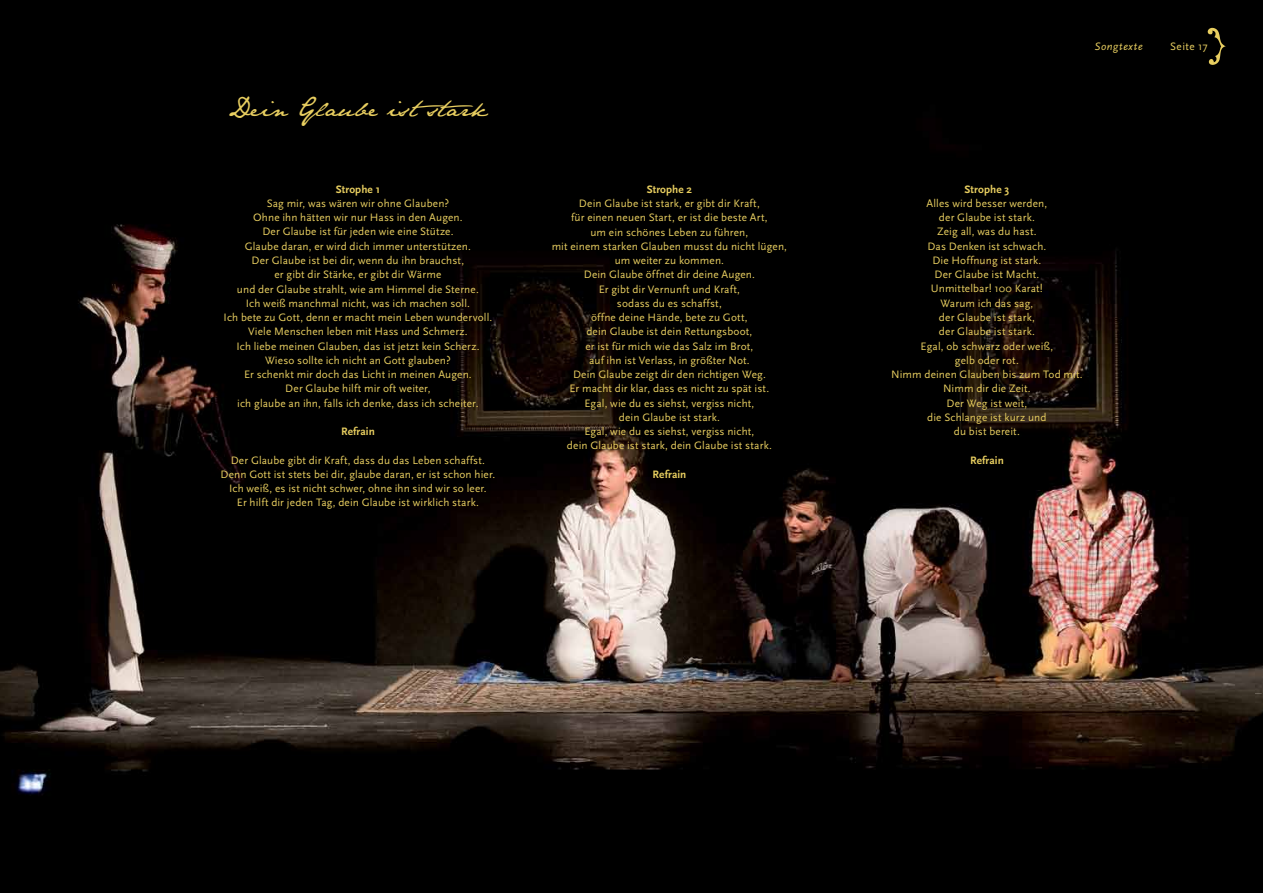
<style>
.page{position:relative;width:1263px;height:893px;background:#fff}
.page>*{position:absolute;margin:0;border:0;box-sizing:border-box;transform-origin:0 0}
.t1{font:22.5px "Jane Austen";letter-spacing:.045em;color:#e8ce60}
.t2{font:11.25px/14.2px "Scala Sans";letter-spacing:.01em;color:#e8ce60;text-align:center}
.t3{font:700 11.25px "Scala Sans";letter-spacing:.01em;color:#e8ce60}
.t4{font:italic 11.25px "Scala Sans";letter-spacing:.05em;color:#e8ce60}
</style>
<div class="page">
<img style="left:0;top:0;width:1263px;height:893px">
<svg style="left:1208px;top:28px;width:18px;height:37px"></svg>
<h1 class="t1" style="left:227px;top:95px;width:263px">Dein Glaube iststark</h1>
<p class="t3" style="left:336px;top:183px;width:46px">Strophe 1</p>
<p class="t2" style="left:223px;top:196px;width:270px">Sag mir, was wären wir ohne Glauben?<br>Ohne ihn hätten wir nur Hass in den Augen.<br>Der Glaube ist für jeden wie eine Stütze.<br>Glaube daran, er wird dich immer unterstützen.<br>Der Glaube ist bei dir, wenn du ihn brauchst,<br>er gibt dir Stärke, er gibt dir Wärme<br>und der Glaube strahlt, wie am Himmel die Sterne.<br>Ich weiß manchmal nicht, was ich machen soll.<br>Ich bete zu Gott, denn er macht mein Leben wundervoll.<br>Viele Menschen leben mit Hass und Schmerz.<br>Ich liebe meinen Glauben, das ist jetzt kein Scherz.<br>Wieso sollte ich nicht an Gott glauben?<br>Er schenkt mir doch das Licht in meinen Augen.<br>Der Glaube hilft mir oft weiter,<br>ich glaube an ihn, falls ich denke, dass ich scheiter.</p>
<p class="t3" style="left:341px;top:425px;width:35px">Refrain</p>
<p class="t2" style="left:221px;top:453px;width:276px">Der Glaube gibt dir Kraft, dass du das Leben schaffst.<br>Denn Gott ist stets bei dir, glaube daran, er ist schon hier.<br>Ich weiß, es ist nicht schwer, ohne ihn sind wir so leer.<br>Er hilft dir jeden Tag, dein Glaube ist wirklich stark.</p>
<p class="t3" style="left:647px;top:183px;width:47px">Strophe 2</p>
<p class="t2" style="left:552px;top:196px;width:237px">Dein Glaube ist stark, er gibt dir Kraft,<br>für einen neuen Start, er ist die beste Art,<br>um ein schönes Leben zu führen,<br>mit einem starken Glauben musst du nicht lügen, um weiter zu kommen.<br>Dein Glaube öffnet dir deine Augen.<br>Er gibt dir Vernunft und Kraft,<br>sodass du es schaffst,<br>öffne deine Hände, bete zu Gott,<br>dein Glaube ist dein Rettungsboot,<br>er ist für mich wie das Salz im Brot,<br>auf ihn ist Verlass, in größter Not.<br>Dein Glaube zeigt dir den richtigen Weg.<br>Er macht dir klar, dass es nicht zu spät ist.<br>Egal, wie du es siehst, vergiss nicht,<br>dein Glaube ist stark.<br>Egal, wie du es siehst, vergiss nicht,<br>dein Glaube ist stark, dein Glaube ist stark.</p>
<p class="t3" style="left:652px;top:468px;width:35px">Refrain</p>
<p class="t4" style="left:1094px;top:40px;width:50px">Songtexte</p>
<p class="t2" style="left:1170px;top:39px;width:39px">Seite 17</p>
<p class="t3" style="left:964px;top:183px;width:46px">Strophe 3</p>
<p class="t2" style="left:891px;top:196px;width:193px">Alles wird besser werden,<br>der Glaube ist stark.<br>Zeig all, was du hast.<br>Das Denken ist schwach.<br>Die Hoffnung ist stark.<br>Der Glaube ist Macht.<br>Unmittelbar! 100 Karat!<br>Warum ich das sag,<br>der Glaube ist stark,<br>der Glaube ist stark.<br>Egal, ob schwarz oder weiß,<br>gelb oder rot.<br>Nimm deinen Glauben bis zum Tod mit.<br>Nimm dir die Zeit.<br>Der Weg ist weit,<br>die Schlange ist kurz und<br>du bist bereit.</p>
<p class="t3" style="left:970px;top:454px;width:35px">Refrain</p>
</div>
